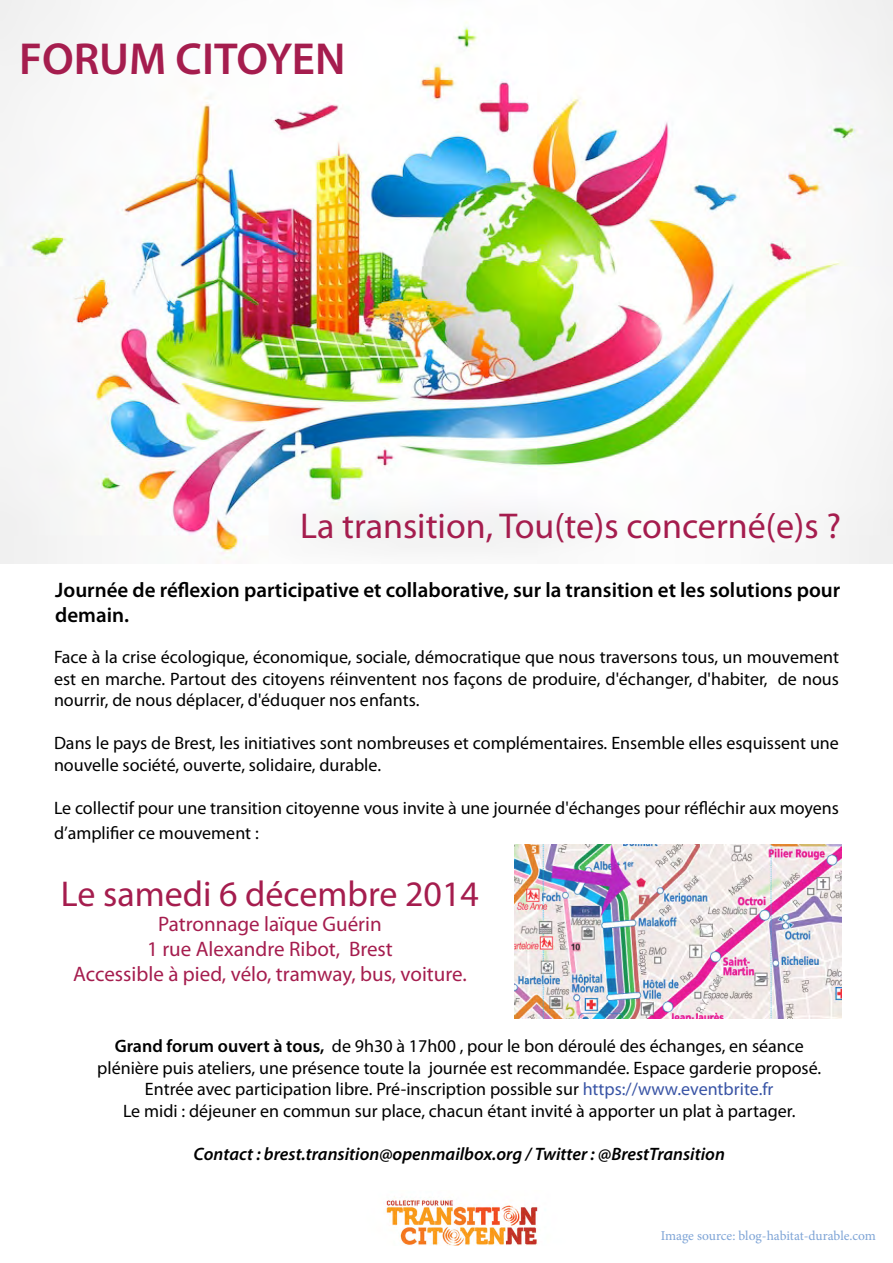
<style>
.page{position:relative;width:893px;height:1263px;background:#fff}
.page>*{position:absolute;margin:0;border:0;box-sizing:border-box;transform-origin:0 0}
.t1{font:600 45px "Myriad Pro";color:#a51d4e}
.t2{font:36px "Myriad Pro";color:#a51d4e}
.t3{font:600 21px/25.2px "Myriad Pro";color:#000}
.t4{font:21px "Myriad Pro";color:#a51d4e}
.t5{font:18px/21.6px "Myriad Pro";color:#000}
.t6{font:italic 600 18px "Myriad Pro";color:#000}
.t7{font:13.5px "Minion Pro";letter-spacing:-.005em;color:#7ea4d6}
.s1{font-weight:600}
.s2{color:#3954a5}
</style>
<div class="page">
<img style="left:0;top:0;width:893px;height:563px">
<img style="left:514px;top:844px;width:328px;height:174px">
<img style="left:386px;top:1197px;width:152px;height:49px">
<p class="t1" style="left:19px;top:30px;width:328px">FORUM CITOYEN</p>
<p class="t2" style="left:300px;top:504px;width:542px">La transition, Tou(te)s concerné(e)s ?</p>
<p class="t3" style="left:55px;top:577px;width:787px">Journée de réflexion participative et collaborative, sur la transition et les solutions pour demain.</p>
<p class="t5" style="left:54px;top:646px;width:786px;text-align:justify">Face à la crise écologique, économique, sociale, démocratique que nous traversons tous, un mouvement est en marche. Partout des citoyens réinventent nos façons de produire, d'échanger, d'habiter, de nous nourrir, de nous déplacer, d'éduquer nos enfants.</p>
<p class="t5" style="left:54px;top:732px;width:786px">Dans le pays de Brest, les initiatives sont nombreuses et complémentaires. Ensemble elles esquissent une nouvelle société, ouverte, solidaire, durable.</p>
<p class="t5" style="left:54px;top:795px;width:786px;line-height:25.2px">Le collectif pour une transition citoyenne vous invite à une journée d'échanges pour réfléchir aux moyens d’amplifier ce mouvement :</p>
<p class="t2" style="left:61px;top:871px;width:420px">Le samedi 6 décembre 2014</p>
<p class="t4" style="left:158px;top:911px;width:225px">Patronnage laïque Guérin</p>
<p class="t4" style="left:147px;top:936px;width:247px">1 rue Alexandre Ribot, Brest</p>
<p class="t4" style="left:73px;top:961px;width:395px">Accessible à pied, vélo, tramway, bus, voiture.</p>
<p class="t5" style="left:115px;top:1035px;width:691px"><span class="s1">Grand forum ouvert à tous,</span> de 9h30 à 17h00 , pour le bon déroulé des échanges, en séance</p>
<p class="t5" style="left:97px;top:1056px;width:725px">plénière puis ateliers, une présence toute la journée est recommandée. Espace garderie proposé.</p>
<p class="t5" style="left:145px;top:1078px;width:630px">Entrée avec participation libre. Pré-inscription possible sur <span class="s2">https://www.eventbrite.fr</span></p>
<p class="t5" style="left:123px;top:1100px;width:674px">Le midi : déjeuner en commun sur place, chacun étant invité à apporter un plat à partager.</p>
<p class="t6" style="left:194px;top:1142px;width:533px">Contact : brest.transition@openmailbox.org / Twitter : @BrestTransition</p>
<p class="t7" style="left:661px;top:1226px;width:217px">Image source: blog-habitat-durable.com</p>
</div>
